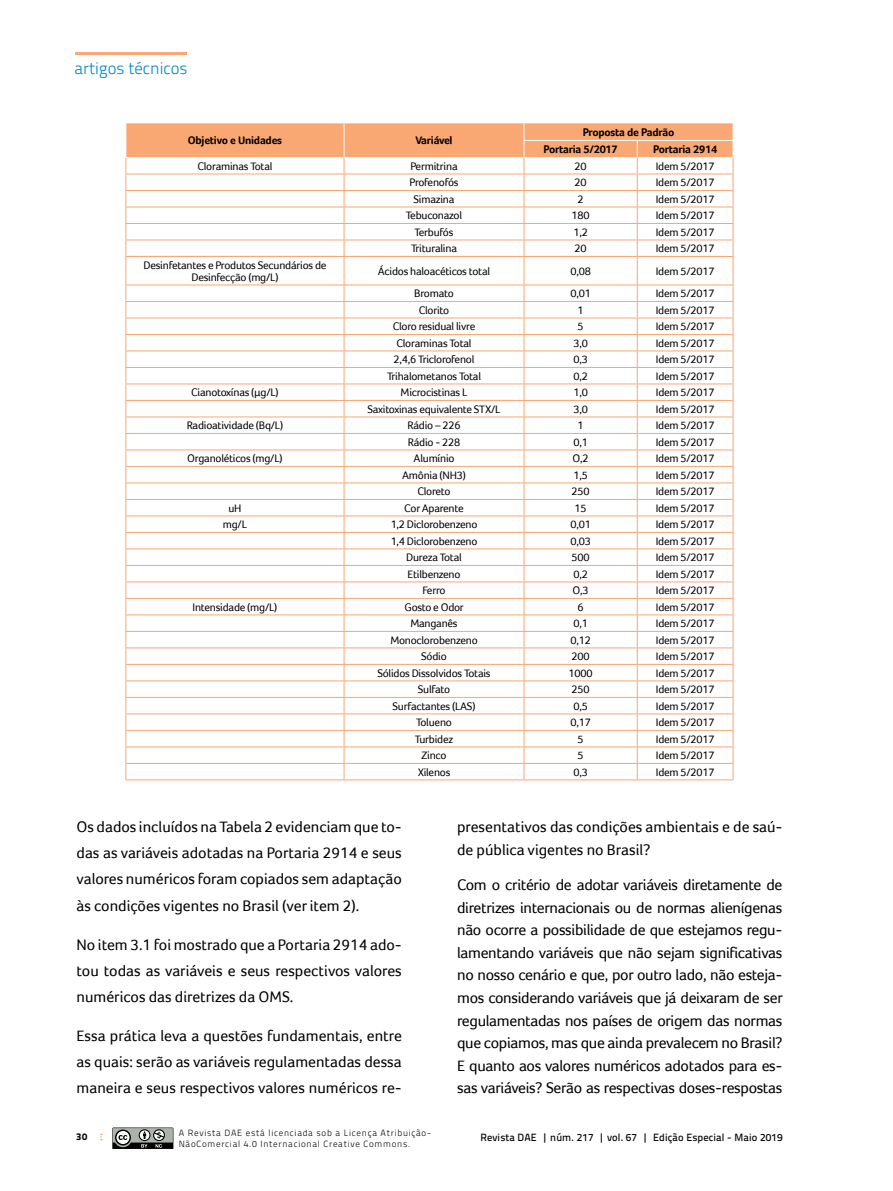
<style>
.page{position:relative;width:893px;height:1191px;background:#fff}
.page>*{position:absolute;margin:0;border:0;box-sizing:border-box;transform-origin:0 0}
.t1{font:300 16.65px "Titillium Text 22 L";color:#0083c6}
.t2{font:15.75px/22.5px "Foco";color:#000;text-align:justify}
.t3{font:11.25px/12px "Foco";letter-spacing:-.02em;color:#000;text-align:center}
.t4{font:700 11.25px/17.1px "Foco";letter-spacing:-.02em;color:#000}
.t5{font:500 10.5px "Titillium Text 22 L";letter-spacing:.01em;color:#000}
.t6{font:800 9.75px "Titillium Text 22 L";color:#000}
.t7{font:300 9px/10.5px "Titillium Text 22 L";letter-spacing:.08em;color:#000}
</style>
<div class="page">
<hr style="left:125px;top:779px;width:219px;height:1px;background:#f9a773">
<hr style="left:344px;top:779px;width:180px;height:1px;background:#f9a773">
<hr style="left:524px;top:779px;width:113px;height:1px;background:#f9a773">
<hr style="left:637px;top:779px;width:96px;height:1px;background:#f9a773">
<svg style="left:125px;top:123px;width:609px;height:656px"></svg>
<hr style="left:75px;top:52px;width:112px;height:3px;background:#f9a773">
<svg style="left:112px;top:1127px;width:61px;height:22px"></svg>
<h1 class="t1" style="left:75px;top:56px;width:115px">artigos técnicos</h1>
<p class="t4" style="left:188px;top:132px;width:96px">Objetivo e Unidades</p>
<p class="t4" style="left:415px;top:132px;width:39px">Variável</p>
<p class="t4" style="left:543px;top:123px;width:132px;text-indent:39px">Proposta de Padrão<br>Portaria 5/2017</p>
<p class="t4" style="left:653px;top:140px;width:66px">Portaria 2914</p>
<p class="t3" style="left:197px;top:160px;width:77px">Cloraminas Total</p>
<p class="t3" style="left:410px;top:160px;width:49px">Permitrina</p>
<p class="t3" style="left:575px;top:160px;width:14px">20</p>
<p class="t3" style="left:656px;top:160px;width:60px">Idem 5/2017</p>
<p class="t3" style="left:409px;top:176px;width:51px">Profenofós</p>
<p class="t3" style="left:575px;top:176px;width:14px">20</p>
<p class="t3" style="left:656px;top:176px;width:60px">Idem 5/2017</p>
<p class="t3" style="left:414px;top:193px;width:42px">Simazina</p>
<p class="t3" style="left:577px;top:193px;width:8px">2</p>
<p class="t3" style="left:656px;top:193px;width:60px">Idem 5/2017</p>
<p class="t3" style="left:406px;top:209px;width:58px">Tebuconazol</p>
<p class="t3" style="left:572px;top:209px;width:20px">180</p>
<p class="t3" style="left:656px;top:209px;width:60px">Idem 5/2017</p>
<p class="t3" style="left:415px;top:226px;width:40px">Terbufós</p>
<p class="t3" style="left:573px;top:226px;width:16px">1,2</p>
<p class="t3" style="left:656px;top:226px;width:60px">Idem 5/2017</p>
<p class="t3" style="left:411px;top:242px;width:47px">Trituralina</p>
<p class="t3" style="left:575px;top:242px;width:14px">20</p>
<p class="t3" style="left:656px;top:242px;width:60px">Idem 5/2017</p>
<p class="t3" style="left:144px;top:259px;width:184px">Desinfetantes e Produtos Secundários de<br>Desinfecção (mg/L)</p>
<p class="t3" style="left:378px;top:265px;width:114px">Ácidos haloacéticos total</p>
<p class="t3" style="left:570px;top:265px;width:22px">0,08</p>
<p class="t3" style="left:656px;top:265px;width:60px">Idem 5/2017</p>
<p class="t3" style="left:414px;top:287px;width:41px">Bromato</p>
<p class="t3" style="left:570px;top:287px;width:22px">0,01</p>
<p class="t3" style="left:656px;top:287px;width:60px">Idem 5/2017</p>
<p class="t3" style="left:419px;top:304px;width:32px">Clorito</p>
<p class="t3" style="left:578px;top:304px;width:8px">1</p>
<p class="t3" style="left:656px;top:304px;width:60px">Idem 5/2017</p>
<p class="t3" style="left:393px;top:320px;width:84px">Cloro residual livre</p>
<p class="t3" style="left:578px;top:320px;width:8px">5</p>
<p class="t3" style="left:656px;top:320px;width:60px">Idem 5/2017</p>
<p class="t3" style="left:396px;top:337px;width:77px">Cloraminas Total</p>
<p class="t3" style="left:573px;top:337px;width:16px">3,0</p>
<p class="t3" style="left:656px;top:337px;width:60px">Idem 5/2017</p>
<p class="t3" style="left:394px;top:353px;width:82px">2,4,6 Triclorofenol</p>
<p class="t3" style="left:573px;top:353px;width:16px">0,3</p>
<p class="t3" style="left:656px;top:353px;width:60px">Idem 5/2017</p>
<p class="t3" style="left:387px;top:370px;width:96px">Trihalometanos Total</p>
<p class="t3" style="left:573px;top:370px;width:16px">0,2</p>
<p class="t3" style="left:656px;top:370px;width:60px">Idem 5/2017</p>
<p class="t3" style="left:191px;top:386px;width:89px">Cianotoxínas (µg/L)</p>
<p class="t3" style="left:401px;top:386px;width:68px">Microcistinas L</p>
<p class="t3" style="left:573px;top:386px;width:16px">1,0</p>
<p class="t3" style="left:656px;top:386px;width:60px">Idem 5/2017</p>
<p class="t3" style="left:367px;top:403px;width:135px">Saxitoxinas equivalente STX/L</p>
<p class="t3" style="left:573px;top:403px;width:16px">3,0</p>
<p class="t3" style="left:656px;top:403px;width:60px">Idem 5/2017</p>
<p class="t3" style="left:187px;top:419px;width:98px">Radioatividade (Bq/L)</p>
<p class="t3" style="left:407px;top:419px;width:55px">Rádio – 226</p>
<p class="t3" style="left:578px;top:419px;width:8px">1</p>
<p class="t3" style="left:656px;top:419px;width:60px">Idem 5/2017</p>
<p class="t3" style="left:408px;top:436px;width:54px">Rádio - 228</p>
<p class="t3" style="left:573px;top:436px;width:16px">0,1</p>
<p class="t3" style="left:656px;top:436px;width:60px">Idem 5/2017</p>
<p class="t3" style="left:187px;top:452px;width:97px">Organoléticos (mg/L)</p>
<p class="t3" style="left:414px;top:452px;width:42px">Alumínio</p>
<p class="t3" style="left:573px;top:452px;width:18px">O,2</p>
<p class="t3" style="left:656px;top:452px;width:60px">Idem 5/2017</p>
<p class="t3" style="left:402px;top:469px;width:65px">Amônia (NH3)</p>
<p class="t3" style="left:573px;top:469px;width:16px">1,5</p>
<p class="t3" style="left:656px;top:469px;width:60px">Idem 5/2017</p>
<p class="t3" style="left:417px;top:485px;width:35px">Cloreto</p>
<p class="t3" style="left:572px;top:485px;width:20px">250</p>
<p class="t3" style="left:656px;top:485px;width:60px">Idem 5/2017</p>
<p class="t3" style="left:228px;top:502px;width:15px">uH</p>
<p class="t3" style="left:404px;top:502px;width:61px">Cor Aparente</p>
<p class="t3" style="left:575px;top:502px;width:14px">15</p>
<p class="t3" style="left:656px;top:502px;width:60px">Idem 5/2017</p>
<p class="t3" style="left:223px;top:518px;width:26px">mg/L</p>
<p class="t3" style="left:391px;top:518px;width:88px">1,2 Diclorobenzeno</p>
<p class="t3" style="left:570px;top:518px;width:22px">0,01</p>
<p class="t3" style="left:656px;top:518px;width:60px">Idem 5/2017</p>
<p class="t3" style="left:391px;top:535px;width:88px">1,4 Diclorobenzeno</p>
<p class="t3" style="left:570px;top:535px;width:22px">0,03</p>
<p class="t3" style="left:656px;top:535px;width:60px">Idem 5/2017</p>
<p class="t3" style="left:406px;top:551px;width:57px">Dureza Total</p>
<p class="t3" style="left:572px;top:551px;width:20px">500</p>
<p class="t3" style="left:656px;top:551px;width:60px">Idem 5/2017</p>
<p class="t3" style="left:408px;top:568px;width:54px">Etilbenzeno</p>
<p class="t3" style="left:573px;top:568px;width:16px">0,2</p>
<p class="t3" style="left:656px;top:568px;width:60px">Idem 5/2017</p>
<p class="t3" style="left:423px;top:584px;width:24px">Ferro</p>
<p class="t3" style="left:573px;top:584px;width:18px">O,3</p>
<p class="t3" style="left:656px;top:584px;width:60px">Idem 5/2017</p>
<p class="t3" style="left:193px;top:601px;width:86px">Intensidade (mg/L)</p>
<p class="t3" style="left:405px;top:601px;width:61px">Gosto e Odor</p>
<p class="t3" style="left:578px;top:601px;width:8px">6</p>
<p class="t3" style="left:656px;top:601px;width:60px">Idem 5/2017</p>
<p class="t3" style="left:410px;top:617px;width:49px">Manganês</p>
<p class="t3" style="left:573px;top:617px;width:16px">0,1</p>
<p class="t3" style="left:656px;top:617px;width:60px">Idem 5/2017</p>
<p class="t3" style="left:390px;top:634px;width:89px">Monoclorobenzeno</p>
<p class="t3" style="left:570px;top:634px;width:22px">0,12</p>
<p class="t3" style="left:656px;top:634px;width:60px">Idem 5/2017</p>
<p class="t3" style="left:421px;top:650px;width:27px">Sódio</p>
<p class="t3" style="left:572px;top:650px;width:20px">200</p>
<p class="t3" style="left:656px;top:650px;width:60px">Idem 5/2017</p>
<p class="t3" style="left:377px;top:667px;width:115px">Sólidos Dissolvidos Totais</p>
<p class="t3" style="left:569px;top:667px;width:26px">1000</p>
<p class="t3" style="left:656px;top:667px;width:60px">Idem 5/2017</p>
<p class="t3" style="left:418px;top:683px;width:34px">Sulfato</p>
<p class="t3" style="left:572px;top:683px;width:20px">250</p>
<p class="t3" style="left:656px;top:683px;width:60px">Idem 5/2017</p>
<p class="t3" style="left:393px;top:700px;width:84px">Surfactantes (LAS)</p>
<p class="t3" style="left:573px;top:700px;width:16px">0,5</p>
<p class="t3" style="left:656px;top:700px;width:60px">Idem 5/2017</p>
<p class="t3" style="left:416px;top:716px;width:37px">Tolueno</p>
<p class="t3" style="left:570px;top:716px;width:22px">0,17</p>
<p class="t3" style="left:656px;top:716px;width:60px">Idem 5/2017</p>
<p class="t3" style="left:415px;top:733px;width:40px">Turbidez</p>
<p class="t3" style="left:578px;top:733px;width:8px">5</p>
<p class="t3" style="left:656px;top:733px;width:60px">Idem 5/2017</p>
<p class="t3" style="left:422px;top:749px;width:26px">Zinco</p>
<p class="t3" style="left:578px;top:749px;width:8px">5</p>
<p class="t3" style="left:656px;top:749px;width:60px">Idem 5/2017</p>
<p class="t3" style="left:418px;top:766px;width:34px">Xilenos</p>
<p class="t3" style="left:573px;top:766px;width:16px">0,3</p>
<p class="t3" style="left:656px;top:766px;width:60px">Idem 5/2017</p>
<h2 class="t2" style="left:77px;top:813px;width:327px;line-height:26.1px">Os dados incluídos na Tabela 2 evidenciam que to&shy;das as variáveis adotadas na Portaria 2914 e seus valores numéricos foram copiados sem adaptação às condições vigentes no Brasil (ver item 2).</h2>
<h2 class="t2" style="left:77px;top:931px;width:327px;line-height:26.1px">No item 3.1 foi mostrado que a Portaria 2914 ado&shy;tou todas as variáveis e seus respectivos valores numéricos das diretrizes da OMS.</h2>
<h2 class="t2" style="left:77px;top:1022px;width:327px;line-height:26.1px">Essa prática leva a questões fundamentais, entre as quais: serão as variáveis regulamentadas dessa maneira e seus respectivos valores numéricos re-</h2>
<h2 class="t2" style="left:457px;top:815px;width:327px">presentativos das condições ambientais e de saú&shy;de pública vigentes no Brasil?</h2>
<p class="t2" style="left:457px;top:873px;width:327px">Com o critério de adotar variáveis diretamente de diretrizes internacionais ou de normas alienígenas não ocorre a possibilidade de que estejamos regu&shy;lamentando variáveis que não sejam significativas no nosso cenário e que, por outro lado, não esteja&shy;mos considerando variáveis que já deixaram de ser regulamentadas nos países de origem das normas que copiamos, mas que ainda prevalecem no Brasil?<br>E quanto aos valores numéricos adotados para es&shy;sas variáveis? Serão as respectivas doses-respostas</p>
<p class="t6" style="left:76px;top:1129px;width:13px">30</p>
<p class="t7" style="left:179px;top:1127px;width:254px">A Revista DAE está licenciada sob a Licença Atribuição-<br>NãoComercial 4.0 Internacional Creative Commons.</p>
<p class="t5" style="left:480px;top:1129px;width:304px">Revista DAE | núm. 217 | vol. 67 | Edição Especial - Maio 2019</p>
</div>
